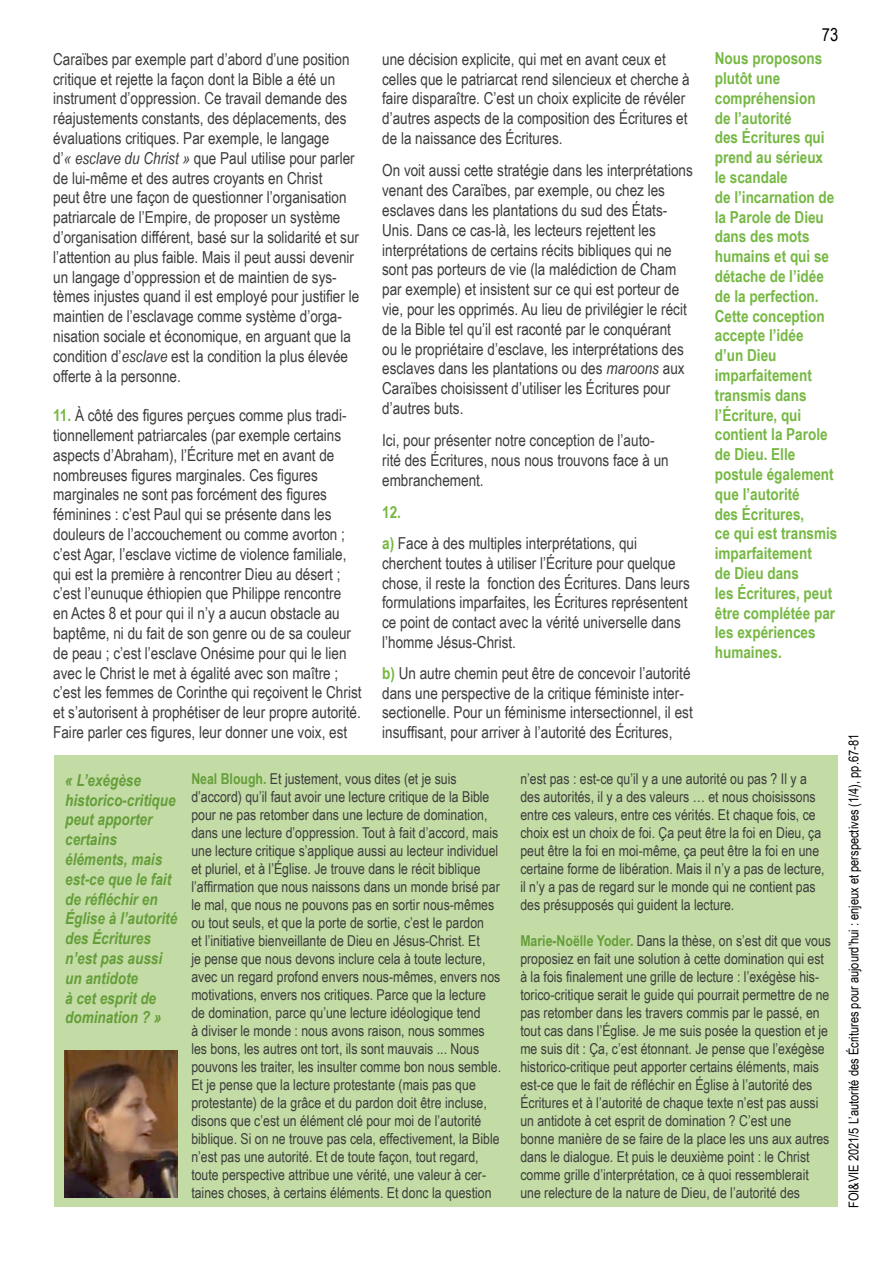
<style>
.page{position:relative;width:893px;height:1263px;background:#fff}
.page>*{position:absolute;margin:0;border:0;box-sizing:border-box;transform-origin:0 0}
.t1{font:18px "Arial Narrow";color:#000}
.t2{font:16.5px/19.8px "Arial Narrow";color:#3c3c3b}
.t3{font:700 16.5px/19.8px "Arial Narrow";color:#76b843}
.t4{font:italic 700 16.5px/19.8px "Arial Narrow";color:#659e39}
.t5{font:15px/18px "Arial Narrow";color:#3c3c3b}
.t6{font:13.5px "Arial Narrow";color:#000}
.s1{font-style:italic}
.s2{font-weight:700;color:#76b843}
.s3{font-weight:700;color:#659e39}
</style>
<div class="page">
<div style="left:55px;top:755px;width:783px;height:452px;background:#c3dca5"></div>
<img style="left:64px;top:1050px;width:113px;height:147px">
<p class="t1" style="left:822px;top:21px;width:18px">73</p>
<p class="t3" style="left:715px;top:48px;width:124px">Nous proposons plutôt une compréhension<br>de l’autorité<br>des Écritures qui prend au sérieux le scandale<br>de l’incarnation de la Parole de Dieu dans des mots humains et qui se détache de l’idée de la perfection.<br>Cette conception accepte l’idée<br>d’un Dieu imparfaitement transmis dans l’Écriture, qui contient la Parole de Dieu. Elle postule également que l’autorité<br>des Écritures,<br>ce qui est transmis imparfaitement<br>de Dieu dans<br>les Écritures, peut être complétée par les expériences humaines.</p>
<p class="t2" style="left:53px;top:48px;width:308px">Caraïbes par exemple part d’abord d’une position critique et rejette la façon dont la Bible a été un instrument d’oppression. Ce travail demande des réajustements constants, des déplacements, des évaluations critiques. Par exemple, le langage<br>d’<span class="s1">« esclave du Christ »</span> que Paul utilise pour parler de lui-même et des autres croyants en Christ<br>peut être une façon de questionner l’organisation patriarcale de l’Empire, de proposer un système d’organisation différent, basé sur la solidarité et sur l’attention au plus faible. Mais il peut aussi devenir un langage d’oppression et de maintien de sys&shy;tèmes injustes quand il est employé pour justifier le maintien de l’esclavage comme système d’orga&shy;nisation sociale et économique, en arguant que la condition d’<span class="s1">esclave</span> est la condition la plus élevée offerte à la personne.</p>
<p class="t2" style="left:53px;top:405px;width:310px"><span class="s2">11.</span> À côté des figures perçues comme plus tradi&shy;tionnellement patriarcales (par exemple certains aspects d’Abraham), l’Écriture met en avant de nombreuses figures marginales. Ces figures marginales ne sont pas forcément des figures féminines : c’est Paul qui se présente dans les douleurs de l’accouchement ou comme avorton ; c’est Agar, l’esclave victime de violence familiale, qui est la première à rencontrer Dieu au désert ; c’est l’eunuque éthiopien que Philippe rencontre<br>en Actes 8 et pour qui il n’y a aucun obstacle au baptême, ni du fait de son genre ou de sa couleur de peau ; c’est l’esclave Onésime pour qui le lien avec le Christ le met à égalité avec son maître ; c’est les femmes de Corinthe qui reçoivent le Christ et s’autorisent à prophétiser de leur propre autorité.<br>Faire parler ces figures, leur donner une voix, est</p>
<p class="t2" style="left:382px;top:48px;width:309px">une décision explicite, qui met en avant ceux et celles que le patriarcat rend silencieux et cherche à faire disparaître. C’est un choix explicite de révéler d’autres aspects de la composition des Écritures et de la naissance des Écritures.</p>
<p class="t2" style="left:382px;top:160px;width:312px">On voit aussi cette stratégie dans les interprétations venant des Caraïbes, par exemple, ou chez les esclaves dans les plantations du sud des États-Unis. Dans ce cas-là, les lecteurs rejettent les interprétations de certains récits bibliques qui ne sont pas porteurs de vie (la malédiction de Cham par exemple) et insistent sur ce qui est porteur de vie, pour les opprimés. Au lieu de privilégier le récit de la Bible tel qu’il est raconté par le conquérant<br>ou le propriétaire d’esclave, les interprétations des esclaves dans les plantations ou des <span class="s1">maroons</span> aux Caraïbes choisissent d’utiliser les Écritures pour d’autres buts.</p>
<p class="t2" style="left:382px;top:430px;width:288px">Ici, pour présenter notre conception de l’auto&shy;rité des Écritures, nous nous trouvons face à un embranchement.</p>
<p class="t2" style="left:382px;top:497px;width:256px;line-height:30.6px"><span class="s2">12.<br>a)</span> Face à des multiples interprétations, qui</p>
<p class="t2" style="left:382px;top:552px;width:309px">cherchent toutes à utiliser l’Écriture pour quelque chose, il reste la fonction des Écritures. Dans leurs formulations imparfaites, les Écritures représentent ce point de contact avec la vérité universelle dans l’homme Jésus-Christ.</p>
<p class="t2" style="left:382px;top:662px;width:312px"><span class="s2">b)</span> Un autre chemin peut être de concevoir l’autorité dans une perspective de la critique féministe inter&shy;sectionelle. Pour un féminisme intersectionnel, il est insuffisant, pour arriver à l’autorité des Écritures,</p>
<p class="t5" style="left:191px;top:769px;width:311px"><span class="s3">Neal Blough.</span> Et justement, vous dites (et je suis d’accord) qu’il faut avoir une lecture critique de la Bible pour ne pas retomber dans une lecture de domination, dans une lecture d’oppression. Tout à fait d’accord, mais une lecture critique s’applique aussi au lecteur individuel et pluriel, et à l’Église. Je trouve dans le récit biblique l’affirmation que nous naissons dans un monde brisé par le mal, que nous ne pouvons pas en sortir nous-mêmes ou tout seuls, et que la porte de sortie, c’est le pardon<br>et l’initiative bienveillante de Dieu en Jésus-Christ. Et<br>je pense que nous devons inclure cela à toute lecture, avec un regard profond envers nous-mêmes, envers nos motivations, envers nos critiques. Parce que la lecture de domination, parce qu’une lecture idéologique tend<br>à diviser le monde : nous avons raison, nous sommes les bons, les autres ont tort, ils sont mauvais ... Nous pouvons les traiter, les insulter comme bon nous semble.<br>Et je pense que la lecture protestante (mais pas que protestante) de la grâce et du pardon doit être incluse, disons que c’est un élément clé pour moi de l’autorité biblique. Si on ne trouve pas cela, effectivement, la Bible n’est pas une autorité. Et de toute façon, tout regard, toute perspective attribue une vérité, une valeur à cer&shy;taines choses, à certains éléments. Et donc la question</p>
<p class="t5" style="left:520px;top:769px;width:306px">n’est pas : est-ce qu’il y a une autorité ou pas ? Il y a des autorités, il y a des valeurs … et nous choisissons entre ces valeurs, entre ces vérités. Et chaque fois, ce choix est un choix de foi. Ça peut être la foi en Dieu, ça peut être la foi en moi-même, ça peut être la foi en une certaine forme de libération. Mais il n’y a pas de lecture, il n’y a pas de regard sur le monde qui ne contient pas des présupposés qui guident la lecture.</p>
<p class="t4" style="left:65px;top:769px;width:114px">« L’exégèse historico-critique peut apporter certains éléments, mais est-ce que le fait de réfléchir en<br>Église à l’autorité des Écritures n’est pas aussi un antidote<br>à cet esprit de domination ? »</p>
<p class="t5" style="left:520px;top:931px;width:312px"><span class="s3">Marie-Noëlle Yoder.</span> Dans la thèse, on s’est dit que vous proposiez en fait une solution à cette domination qui est à la fois finalement une grille de lecture : l’exégèse his&shy;torico-critique serait le guide qui pourrait permettre de ne pas retomber dans les travers commis par le passé, en tout cas dans l’Église. Je me suis posée la question et je me suis dit : Ça, c’est étonnant. Je pense que l’exégèse historico-critique peut apporter certains éléments, mais est-ce que le fait de réfléchir en Église à l’autorité des Écritures et à l’autorité de chaque texte n’est pas aussi un antidote à cet esprit de domination ? C’est une<br>bonne manière de se faire de la place les uns aux autres dans le dialogue. Et puis le deuxième point : le Christ comme grille d’interprétation, ce à quoi ressemblerait une relecture de la nature de Dieu, de l’autorité des</p>
<p class="t6" style="left:844px;top:1208px;width:475px;rotate:-90deg">FOI&amp;VIE 2021/5 L’autorité des Écritures pour aujourd’hui : enjeux et perspectives (1/4), pp.67-81</p>
</div>
